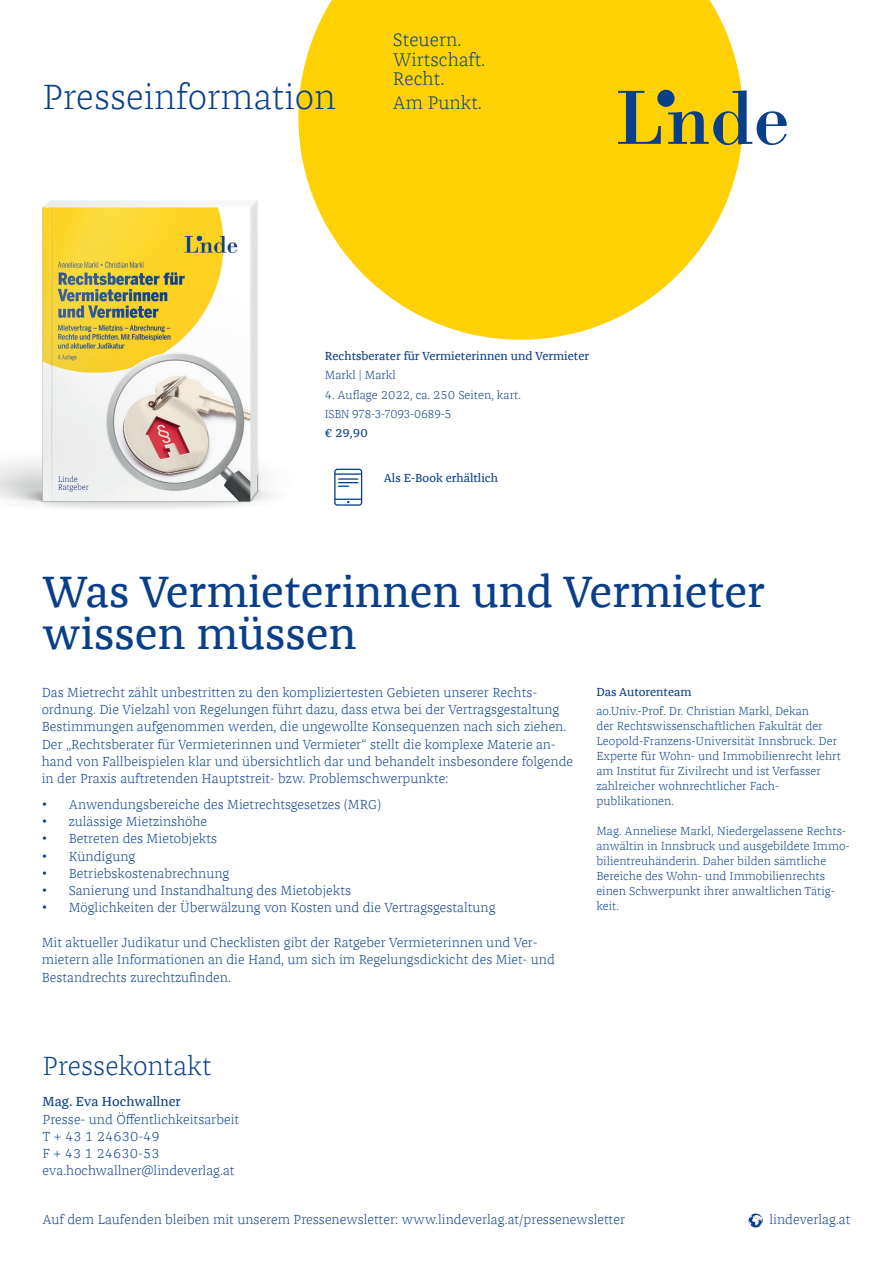
<style>
.page{position:relative;width:893px;height:1263px;background:#fff}
.page>*{position:absolute;margin:0;border:0;box-sizing:border-box;transform-origin:0 0}
.t1{font:45px/42px "Franziska Offc Pro";color:#093f8a}
.t2{font:300 36px "Franziska Offc Pro";color:#093f8a}
.t3{font:300 27px "Franziska Offc Pro";color:#093f8a}
.t4{font:300 18.75px/19.5px "Franziska Offc Pro";color:#093f8a}
.t5{font:300 13.5px/17.2px "Franziska Offc Pro";color:#093f8a}
.t6{font:13.5px "Franziska Offc Pro";color:#093f8a}
.t7{font:300 12px/15px "Franziska Offc Pro";color:#093f8a}
.t8{font:12px "Franziska Offc Pro";color:#093f8a}
.s1{font-size:16.5px}
</style>
<div class="page">
<svg style="left:298px;top:0;width:444px;height:340px;background:#fed620"></svg>
<svg style="left:618px;top:91px;width:43px;height:53px;background:#b0a22f"></svg>
<svg style="left:668px;top:90px;width:119px;height:55px"></svg>
<div style="left:657px;top:90px;width:18px;height:17px;background:#093f8a;border-radius:50%"></div>
<svg style="left:749px;top:1213px;width:14px;height:14px"></svg>
<img style="left:0;top:180px;width:464px;height:329px">
<h2 class="t2" style="left:43px;top:75px;width:295px">Presseinformation</h2>
<h3 class="t4" style="left:393px;top:30px;width:94px">Steuern.<br>Wirtschaft.<br>Recht.</h3>
<h3 class="t4" style="left:393px;top:92px;width:91px">Am Punkt.</h3>
<p class="t8" style="left:325px;top:349px;width:266px">Rechtsberater für Vermieterinnen und Vermieter</p>
<p class="t7" style="left:325px;top:368px;width:73px">Markl | Markl</p>
<p class="t7" style="left:325px;top:385px;width:198px;line-height:19.2px">4. Auflage 2022, ca. 250 Seiten, kart.<br>ISBN 978-3-7093-0689-5</p>
<p class="t8" style="left:325px;top:426px;width:44px">€ 29,90</p>
<p class="t8" style="left:384px;top:471px;width:116px">Als E-Book erhältlich</p>
<h1 class="t1" style="left:42px;top:570px;width:725px">Was Vermieterinnen und Vermieter wissen müssen</h1>
<p class="t5" style="left:42px;top:683px;width:533px">Das Mietrecht zählt unbestritten zu den kompliziertesten Gebieten unserer Rechts&shy;ordnung. Die Vielzahl von Regelungen führt dazu, dass etwa bei der Vertragsgestaltung Bestimmungen aufgenommen werden, die ungewollte Konsequenzen nach sich ziehen.<br>Der „Rechtsberater für Vermieterinnen und Vermieter“ stellt die komplexe Materie an&shy;hand von Fallbeispielen klar und übersichtlich dar und behandelt insbesondere folgende in der Praxis auftretenden Hauptstreit- bzw. Problemschwerpunkte:</p>
<p class="t5" style="left:42px;top:795px;width:341px"><span class="s1">•</span> Anwendungsbereiche des Mietrechtsgesetzes (MRG)</p>
<p class="t5" style="left:42px;top:813px;width:167px"><span class="s1">•</span> zulässige Mietzinshöhe</p>
<p class="t5" style="left:42px;top:830px;width:177px"><span class="s1">•</span> Betreten des Mietobjekts</p>
<p class="t5" style="left:42px;top:847px;width:95px"><span class="s1">•</span> Kündigung</p>
<p class="t5" style="left:42px;top:864px;width:189px"><span class="s1">•</span> Betriebskostenabrechnung</p>
<p class="t5" style="left:42px;top:882px;width:311px"><span class="s1">•</span> Sanierung und Instandhaltung des Mietobjekts</p>
<p class="t5" style="left:42px;top:899px;width:455px"><span class="s1">•</span> Möglichkeiten der Überwälzung von Kosten und die Vertragsgestaltung</p>
<p class="t5" style="left:42px;top:933px;width:515px">Mit aktueller Judikatur und Checklisten gibt der Ratgeber Vermieterinnen und Ver&shy;mietern alle Informationen an die Hand, um sich im Regelungsdickicht des Miet- und<br>Bestandrechts zurechtzufinden.</p>
<p class="t8" style="left:596px;top:684px;width:97px">Das Autorenteam</p>
<p class="t7" style="left:596px;top:703px;width:246px">ao.Univ.-Prof. Dr. Christian Markl, Dekan<br>der Rechtswissenschaftlichen Fakultät der Leopold-Franzens-Universität Innsbruck. Der Experte für Wohn- und Immobilienrecht lehrt am Institut für Zivilrecht und ist Verfasser zahlreicher wohnrechtlicher Fach&shy;publikationen.</p>
<p class="t7" style="left:596px;top:823px;width:255px">Mag. Anneliese Markl, Niedergelassene Rechts&shy;anwältin in Innsbruck und ausgebildete Immo&shy;bilientreuhänderin. Daher bilden sämtliche Bereiche des Wohn- und Immobilienrechts einen Schwerpunkt ihrer anwaltlichen Tätig&shy;keit.</p>
<h3 class="t3" style="left:43px;top:1049px;width:170px">Pressekontakt</h3>
<p class="t6" style="left:43px;top:1093px;width:140px">Mag. Eva Hochwallner</p>
<p class="t5" style="left:43px;top:1110px;width:198px">Presse- und Öffentlichkeitsarbeit<br>T + 43 1 24630-49<br>F + 43 1 24630-53 eva.hochwallner@lindeverlag.at</p>
<p class="t5" style="left:43px;top:1211px;width:584px">Auf dem Laufenden bleiben mit unserem Pressenewsletter: www.lindeverlag.at/pressenewsletter</p>
<p class="t5" style="left:769px;top:1211px;width:83px">lindeverlag.at</p>
</div>
